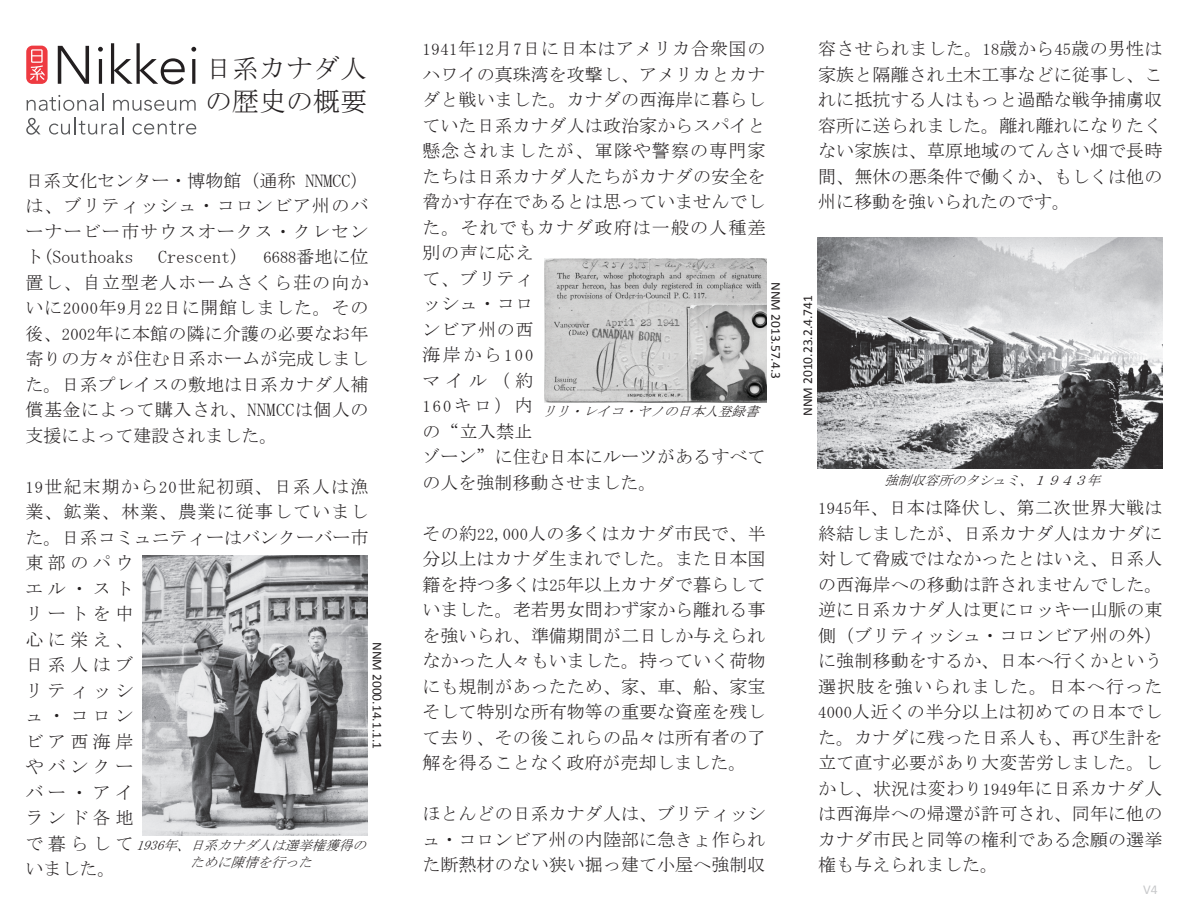
<style>
.page{position:relative;width:1188px;height:918px;background:#fff}
.page>*{position:absolute;margin:0;border:0;box-sizing:border-box;transform-origin:0 0}
.t1{font:27px/32.4px "MS Mincho";color:#231f20}
.t2{font:18px/25.5px "MS Mincho";letter-spacing:.005em;color:#231f20;text-align:justify}
.t3{font:18px/25.5px "MS Mincho";letter-spacing:.065em;color:#231f20}
.t4{font:16.5px "MS Mincho";color:#231f20}
.t5{font:italic 13.5px/16.2px "MS Mincho";color:#231f20;text-align:center}
.t6{font:13.5px "Calibri";color:#231f20}
.t7{font:13.5px "Calibri";color:#c7c8ca}
.s1{font-size:18px}
.s2{font-size:16.5px}
</style>
<div class="page">
<div style="left:26px;top:46px;width:22px;height:38px;background:#ee3a41;border-radius:6px"></div>
<svg style="left:30px;top:49px;width:15px;height:32px"></svg>
<svg style="left:58px;top:46px;width:31px;height:38px"></svg>
<svg style="left:98px;top:47px;width:5px;height:37px"></svg>
<svg style="left:111px;top:43px;width:74px;height:41px"></svg>
<svg style="left:191px;top:47px;width:5px;height:37px"></svg>
<svg style="left:27px;top:93px;width:76px;height:18px"></svg>
<svg style="left:113px;top:100px;width:83px;height:11px"></svg>
<svg style="left:26px;top:118px;width:15px;height:17px"></svg>
<svg style="left:49px;top:117px;width:74px;height:18px"></svg>
<svg style="left:133px;top:121px;width:63px;height:14px"></svg>
<img style="left:143px;top:556px;width:225px;height:279px">
<img style="left:544px;top:259px;width:222px;height:144px">
<img style="left:818px;top:238px;width:344px;height:230px">
<h1 class="t1" style="left:205px;top:52px;width:163px">日系カナダ人の歴史の概要</h1>
<p class="t2" style="left:26px;top:168px;width:344px">日系文化センター・博物館（通称 NNMCC）は、ブリティッシュ・コロンビア州のバーナービー市サウスオークス・クレセント(Southoaks</p>
<p class="t2" style="left:158px;top:244px;width:82px">Crescent)</p>
<p class="t4" style="left:264px;top:249px;width:106px">6688<span class="s1">番地に位</span></p>
<p class="t2" style="left:26px;top:270px;width:345px">置し、自立型老人ホームさくら荘の向かいに<span class="s2">2000</span>年<span class="s2">9</span>月<span class="s2">22</span>日に開館しました。その後、<span class="s2">2002</span>年に本館の隣に介護の必要なお年寄りの方々が住む日系ホームが完成しました。日系プレイスの敷地は日系カナダ人補償基金によって購入され、NNMCCは個人の支援によって建設されました。</p>
<p class="t3" style="left:26px;top:474px;width:344px"><span class="s2">19</span>世紀末期から<span class="s2">20</span>世紀初頭、日系人は漁業、鉱業、林業、農業に従事していました。日系コミュニティーはバンクーバー市東部のパウ<br>エル・スト<br>リートを中<br>心に栄え、<br>日系人はブ<br>リティッシ<br>ュ・コロン<br>ビア西海岸<br>やバンクー<br>バー・アイ<br>ランド各地<br>で暮らして<br>いました。</p>
<p class="t6" style="left:386px;top:642px;width:109px;rotate:90deg">NNM 2000.14.1.1.1</p>
<p class="t5" style="left:136px;top:837px;width:236px">1936年、日系カナダ人は選挙権獲得のために陳情を行った</p>
<p class="t2" style="left:423px;top:36px;width:344px;text-align:left"><span class="s2">1941</span>年<span class="s2">12</span>月<span class="s2">7</span>日に日本はアメリカ合衆国のハワイの真珠湾を攻撃し、アメリカとカナダと戦いました。カナダの西海岸に暮らしていた日系カナダ人は政治家からスパイと懸念されましたが、軍隊や警察の専門家たちは日系カナダ人たちがカナダの安全を脅かす存在であるとは思っていませんでした。それでもカナダ政府は一般の人種差別の声に応え<br>て、ブリティ<br>ッシュ・コロ<br>ンビア州の西<br>海岸から<span class="s2">100<br></span>マイル（約<br><span class="s2">160</span>キロ）内<br>の“立入禁止<br>ゾーン”に住む日本にルーツがあるすべての人を強制移動させました。</p>
<p class="t2" style="left:422px;top:521px;width:345px">その約<span class="s2">22,000</span>人の多くはカナダ市民で、半分以上はカナダ生まれでした。また日本国籍を持つ多くは<span class="s2">25</span>年以上カナダで暮らしていました。老若男女問わず家から離れる事を強いられ、準備期間が二日しか与えられなかった人々もいました。持っていく荷物にも規制があったため、家、車、船、家宝そして特別な所有物等の重要な資産を残して去り、その後これらの品々は所有者の了解を得ることなく政府が売却しました。</p>
<p class="t2" style="left:422px;top:801px;width:344px">ほとんどの日系カナダ人は、ブリティッシュ・コロンビア州の内陸部に急きょ作られた断熱材のない狭い掘っ建て小屋へ強制収</p>
<p class="t6" style="left:784px;top:282px;width:98px;rotate:90deg">NNM 2013.57.4.3</p>
<p class="t5" style="left:542px;top:403px;width:222px">リリ・レイコ・ヤノの日本人登録書</p>
<p class="t2" style="left:818px;top:36px;width:346px">容させられました。<span class="s2">18</span>歳から<span class="s2">45</span>歳の男性は家族と隔離され土木工事などに従事し、これに抵抗する人はもっと過酷な戦争捕虜収容所に送られました。離れ離れになりたくない家族は、草原地域のてんさい畑で長時間、無休の悪条件で働くか、もしくは他の州に移動を強いられたのです。</p>
<p class="t6" style="left:799px;top:416px;width:122px;rotate:-90deg">NNM 2010.23.2.4.741</p>
<p class="t5" style="left:884px;top:472px;width:222px">強制収容所のタシュミ、１９４３年</p>
<p class="t2" style="left:818px;top:495px;width:346px"><span class="s2">1945</span>年、日本は降伏し、第二次世界大戦は終結しましたが、日系カナダ人はカナダに対して脅威ではなかったとはいえ、日系人の西海岸への移動は許されませんでした。逆に日系カナダ人は更にロッキー山脈の東側（ブリティッシュ・コロンビア州の外）に強制移動をするか、日本へ行くかという選択肢を強いられました。日本へ行った<span class="s2">4000</span>人近くの半分以上は初めての日本でした。カナダに残った日系人も、再び生計を立て直す必要があり大変苦労しました。しかし、状況は変わり<span class="s2">1949</span>年に日系カナダ人は西海岸への帰還が許可され、同年に他のカナダ市民と同等の権利である念願の選挙権も与えられました。</p>
<p class="t7" style="left:1143px;top:881px;width:16px">V4</p>
</div>
